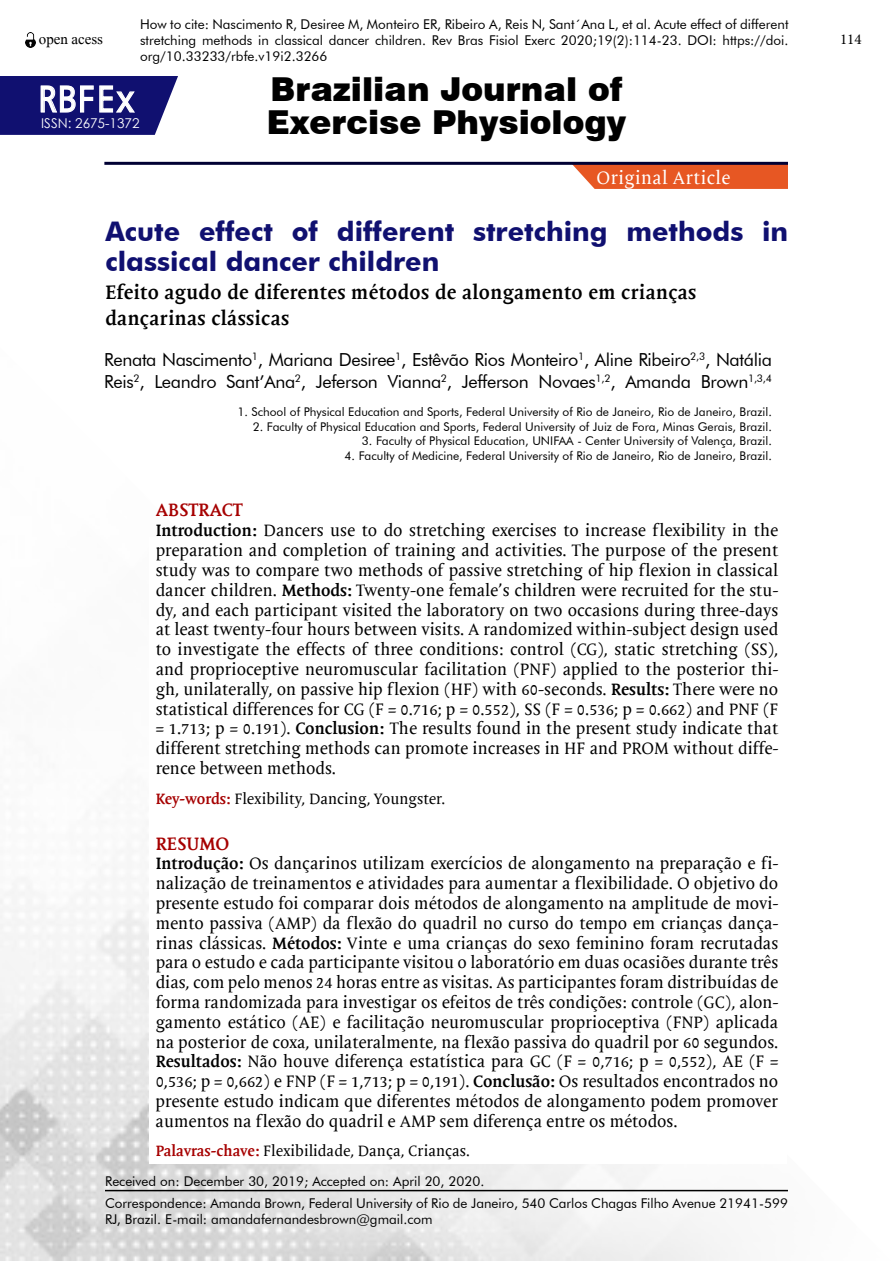
<style>
.page{position:relative;width:893px;height:1263px;background:#fff}
.page>*{position:absolute;margin:0;border:0;box-sizing:border-box;transform-origin:0 0}
.t1{font:40.65px "Consolas";color:#fff;scale:.87 1}
.t2{font:900 33px/33px "Swiss 721 BT";color:#000}
.t3{font:700 27px/30px "Futura BT";color:#101070}
.t4{font:700 19.5px/25.5px "Mantika Book W01";letter-spacing:.02em;color:#000}
.t5{font:18px/21.6px "Futura BT";letter-spacing:-.02em;color:#000}
.t6{font:18px "Mantika Book W01";letter-spacing:.02em;color:#fff}
.t7{font:700 18px "Mantika Book W01";color:#a60000}
.t8{font:16.5px/19.8px "Mantika Book W01";color:#000;text-align:justify}
.t9{font:15px "Mantika Book W01";color:#000}
.t10{font:15px "David";color:#000}
.t11{font:15px "Minion Pro";color:#000}
.t12{font:13.5px/16.2px "Futura BT";color:#000}
.t13{font:13.5px "Century Gothic";color:#fff}
.t14{font:12px "Futura BT";color:#000}
.s1{font-weight:700}
.s2{font-weight:700;color:#a60000}
</style>
<div class="page">
<svg style="left:573px;top:165px;width:215px;height:24px;background:#e85f2e"></svg>
<img style="left:0;top:869px;width:788px;height:392px">
<div style="left:149px;top:537px;width:638px;height:627px;background:#fff"></div>
<hr style="left:105px;top:1190px;width:683px;height:1px;background:#000">
<hr style="left:104px;top:162px;width:684px;height:3px;background:#003">
<img style="left:25px;top:33px;width:10px;height:14px">
<svg style="left:0;top:76px;width:178px;height:59px;background:#2e2e82"></svg>
<p class="t10" style="left:39px;top:31px;width:66px">open acess</p>
<p class="t12" style="left:140px;top:16px;width:650px;text-align:justify">How to cite: Nascimento R, Desiree M, Monteiro ER, Ribeiro A, Reis N, Sant´Ana L, et al. Acute effect of different stretching methods in classical dancer children. Rev Bras Fisiol Exerc 2020;19(2):114-23. DOI: https://doi. org/10.33233/rbfe.v19i2.3266</p>
<h1 class="t1" style="left:38px;top:71px;width:113px">RBFEx</h1>
<p class="t13" style="left:41px;top:115px;width:100px">ISSN: 2675-1372</p>
<h2 class="t2" style="left:267px;top:73px;width:361px">Brazilian Journal of<br>Exercise Physiology</h2>
<p class="t6" style="left:596px;top:167px;width:135px">Original Article</p>
<h3 class="t3" style="left:105px;top:216px;width:684px">Acute effect of different stretching methods in classical dancer children</h3>
<p class="t4" style="left:105px;top:280px;width:593px">Efeito agudo de diferentes métodos de alongamento em crianças dançarinas clássicas</p>
<p class="t5" style="left:104px;top:349px;width:669px">Renata Nascimento<sup>1</sup>, Mariana Desiree<sup>1</sup>, Estêvão Rios Monteiro<sup>1</sup>, Aline Ribeiro<sup>2,3</sup>, Natália<br>Reis<sup>2</sup>, Leandro Sant’Ana<sup>2</sup>, Jeferson Vianna<sup>2</sup>, Jefferson Novaes<sup>1,2</sup>, Amanda Brown<sup>1,3,4</sup></p>
<p class="t14" style="left:237px;top:405px;width:536px">1. School of Physical Education and Sports, Federal University of Rio de Janeiro, Rio de Janeiro, Brazil.</p>
<p class="t14" style="left:253px;top:419px;width:521px">2. Faculty of Physical Education and Sports, Federal University of Juiz de Fora, Minas Gerais, Brazil.</p>
<p class="t14" style="left:362px;top:434px;width:412px">3. Faculty of Physical Education, UNIFAA - Center University of Valença, Brazil.</p>
<p class="t14" style="left:345px;top:448px;width:429px">4. Faculty of Medicine, Federal University of Rio de Janeiro, Rio de Janeiro, Brazil.</p>
<p class="t7" style="left:156px;top:500px;width:89px">ABSTRACT</p>
<p class="t8" style="left:156px;top:521px;width:625px"><span class="s1">Introduction:</span> Dancers use to do stretching exercises to increase flexibility in the preparation and completion of training and activities. The purpose of the present study was to compare two methods of passive stretching of hip flexion in classical dancer children. <span class="s1">Methods:</span> Twenty-one female’s children were recruited for the stu&shy;dy, and each participant visited the laboratory on two occasions during three-days at least twenty-four hours between visits. A randomized within-subject design used to investigate the effects of three conditions: control (CG), static stretching (SS), and proprioceptive neuromuscular facilitation (PNF) applied to the posterior thi&shy;gh, unilaterally, on passive hip flexion (HF) with 60-seconds. <span class="s1">Results:</span> There were no statistical differences for CG (F = 0.716; p = 0.552), SS (F = 0.536; p = 0.662) and PNF (F = 1.713; p = 0.191). <span class="s1">Conclusion:</span> The results found in the present study indicate that different stretching methods can promote increases in HF and PROM without diffe&shy;rence between methods.</p>
<p class="t9" style="left:156px;top:790px;width:291px"><span class="s2">Key-words:</span> Flexibility, Dancing, Youngster.</p>
<p class="t7" style="left:156px;top:833px;width:75px">RESUMO</p>
<p class="t8" style="left:156px;top:854px;width:625px"><span class="s1">Introdução:</span> Os dançarinos utilizam exercícios de alongamento na preparação e fi&shy;nalização de treinamentos e atividades para aumentar a flexibilidade. O objetivo do presente estudo foi comparar dois métodos de alongamento na amplitude de movi&shy;mento passiva (AMP) da flexão do quadril no curso do tempo em crianças dança&shy;rinas clássicas. <span class="s1">Métodos:</span> Vinte e uma crianças do sexo feminino foram recrutadas para o estudo e cada participante visitou o laboratório em duas ocasiões durante três dias, com pelo menos 24 horas entre as visitas. As participantes foram distribuídas de forma randomizada para investigar os efeitos de três condições: controle (GC), alon&shy;gamento estático (AE) e facilitação neuromuscular proprioceptiva (FNP) aplicada na posterior de coxa, unilateralmente, na flexão passiva do quadril por 60 segundos.<br><span class="s1">Resultados:</span> Não houve diferença estatística para GC (F = 0,716; p = 0,552), AE (F = 0,536; p = 0,662) e FNP (F = 1,713; p = 0,191). <span class="s1">Conclusão:</span> Os resultados encontrados no presente estudo indicam que diferentes métodos de alongamento podem promover aumentos na flexão do quadril e AMP sem diferença entre os métodos.</p>
<p class="t9" style="left:156px;top:1141px;width:316px"><span class="s2">Palavras-chave:</span> Flexibilidade, Dança, Crianças.</p>
<p class="t12" style="left:105px;top:1172px;width:381px">Received on: December 30, 2019; Accepted on: April 20, 2020.</p>
<p class="t12" style="left:105px;top:1195px;width:684px">Correspondence: Amanda Brown, Federal University of Rio de Janeiro, 540 Carlos Chagas Filho Avenue 21941-599<br>RJ, Brazil. E-mail: amandafernandesbrown@gmail.com</p>
<p class="t11" style="left:840px;top:29px;width:23px">114</p>
</div>
